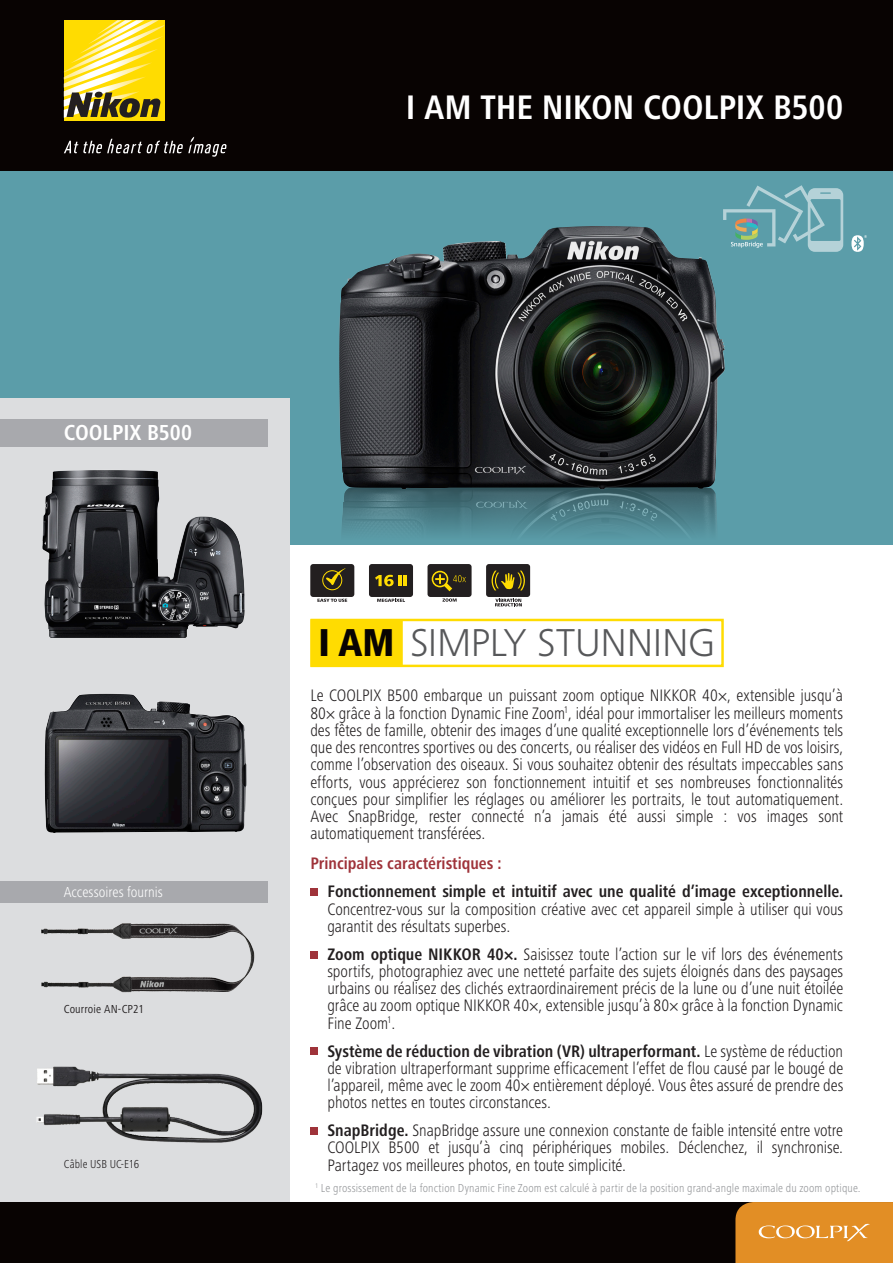
<style>
.page{position:relative;width:893px;height:1263px;background:#fff}
.page>*{position:absolute;margin:0;border:0;box-sizing:border-box;transform-origin:0 0}
.t1{font:300 40.35px "Frutiger Next LTW1 G";letter-spacing:-.01em;color:#57585a}
.t2{font:700 condensed 35.25px "Frutiger Next LTW1 G";letter-spacing:-.005em;color:#fff}
.t3{font:700 condensed 22.5px "Frutiger Next LTW1 G";color:#fff}
.COPY{font:300 condensed 17.25px/17.2px "Frutiger Next LTW1 G";letter-spacing:-.005em;color:#231f20;text-align:justify}
.COPY-2{font:700 condensed 17.25px "Frutiger Next LTW1 G";color:#9f333a}
.t4{font:300 condensed 15px "Frutiger Next LTW1 G";color:#fff}
.SPECIFICATIONS_left{font:300 condensed 12px "Frutiger Next LTW1 G";letter-spacing:.01em;color:#939598}
.t5{font:condensed 12px "Frutiger Next LTW1 G";letter-spacing:.01em;color:#231f20}
.SPECIFICATIONS_right{font:300 condensed 12px "Frutiger Next LTW1 G";letter-spacing:.005em;color:#231f20}
.s1{font-weight:800;font-stretch:condensed;color:#080302}
.s2{font-weight:700}
</style>
<div class="page">
<div style="left:0;top:170px;width:893px;height:374px;background:#5b9da9"></div>
<div style="left:0;top:398px;width:289px;height:804px;background:#dcdddf"></div>
<div style="left:0;top:0;width:893px;height:170px;background:#080302"></div>
<div style="left:0;top:1202px;width:893px;height:61px;background:#080302"></div>
<svg style="left:735px;top:1202px;width:158px;height:61px;background:#e0902c"></svg>
<div style="left:64px;top:20px;width:100px;height:101px;background:#ffdc01"></div>
<svg style="left:64px;top:20px;width:100px;height:98px"></svg>
<svg style="left:64px;top:137px;width:162px;height:20px"></svg>
<div style="left:310px;top:564px;width:44px;height:33px;background:#231f20;border-radius:3px"></div>
<div style="left:322px;top:570px;width:20px;height:20px;border:1px solid #ffdc01;border-radius:50%"></div>
<svg style="left:326px;top:568px;width:19px;height:17px"></svg>
<svg style="left:317px;top:599px;width:30px;height:3px"></svg>
<div style="left:369px;top:564px;width:44px;height:33px;background:#231f20;border-radius:3px"></div>
<svg style="left:375px;top:575px;width:32px;height:11px"></svg>
<svg style="left:377px;top:599px;width:28px;height:3px"></svg>
<div style="left:427px;top:564px;width:45px;height:33px;background:#231f20;border-radius:3px"></div>
<svg style="left:442px;top:598px;width:15px;height:4px"></svg>
<svg style="left:432px;top:571px;width:34px;height:20px"></svg>
<div style="left:486px;top:564px;width:44px;height:33px;background:#231f20;border-radius:3px"></div>
<svg style="left:492px;top:571px;width:33px;height:19px"></svg>
<svg style="left:495px;top:599px;width:27px;height:7px"></svg>
<div style="left:310px;top:888px;width:8px;height:8px;background:#9f333a"></div>
<div style="left:310px;top:951px;width:8px;height:7px;background:#9f333a"></div>
<div style="left:310px;top:1048px;width:8px;height:7px;background:#9f333a"></div>
<div style="left:310px;top:1127px;width:8px;height:8px;background:#9f333a"></div>
<div style="left:0;top:420px;width:268px;height:27px;background:#a8a9ad"></div>
<div style="left:0;top:881px;width:268px;height:21px;background:#a8a9ad"></div>
<img style="left:45px;top:694px;width:201px;height:139px">
<img style="left:42px;top:470px;width:203px;height:168px">
<img style="left:36px;top:1066px;width:227px;height:77px">
<svg style="left:851px;top:235px;width:16px;height:17px"></svg>
<svg style="left:723px;top:185px;width:120px;height:67px"></svg>
<img style="left:342px;top:489px;width:375px;height:45px">
<img style="left:339px;top:226px;width:378px;height:263px">
<img style="left:41px;top:923px;width:214px;height:70px">
<div style="left:310px;top:619px;width:414px;height:48px;border:2px solid #ffdc01"></div>
<div style="left:310px;top:619px;width:93px;height:48px;background:#ffdc01;border:1px solid #ffdc01"></div>
<p class="t2" style="left:406px;top:87px;width:439px">I AM THE NIKON COOLPIX B500</p>
<p class="t3" style="left:64px;top:420px;width:130px">COOLPIX B500</p>
<p class="t4" style="left:64px;top:883px;width:101px">Accessoires fournis</p>
<p class="t5" style="left:64px;top:1002px;width:82px">Courroie AN-CP21</p>
<p class="SPECIFICATIONS_right" style="left:64px;top:1157px;width:77px">Câble USB UC-E16</p>
<p class="t1" style="left:318px;top:620px;width:398px"><span class="s1">I AM</span> SIMPLY STUNNING</p>
<p class="COPY" style="left:310px;top:687px;width:534px">Le COOLPIX B500 embarque un puissant zoom optique NIKKOR 40×, extensible jusqu’à 80× grâce à la fonction Dynamic Fine Zoom<sup>1</sup>, idéal pour immortaliser les meilleurs moments des fêtes de famille, obtenir des images d’une qualité exceptionnelle lors d’événements tels que des rencontres sportives ou des concerts, ou réaliser des vidéos en Full HD de vos loisirs, comme l’observation des oiseaux. Si vous souhaitez obtenir des résultats impeccables sans efforts, vous apprécierez son fonctionnement intuitif et ses nombreuses fonctionnalités conçues pour simplifier les réglages ou améliorer les portraits, le tout automatiquement.<br>Avec SnapBridge, rester connecté n’a jamais été aussi simple : vos images sont automatiquement transférées.</p>
<p class="COPY-2" style="left:310px;top:854px;width:193px">Principales caractéristiques :</p>
<p class="COPY" style="left:327px;top:883px;width:517px"><span class="s2">Fonctionnement simple et intuitif avec une qualité d’image exceptionnelle.<br></span>Concentrez-vous sur la composition créative avec cet appareil simple à utiliser qui vous garantit des résultats superbes.</p>
<p class="COPY" style="left:327px;top:945px;width:517px"><span class="s2">Zoom optique NIKKOR 40×.</span> Saisissez toute l’action sur le vif lors des événements sportifs, photographiez avec une netteté parfaite des sujets éloignés dans des paysages urbains ou réalisez des clichés extraordinairement précis de la lune ou d’une nuit étoilée grâce au zoom optique NIKKOR 40×, extensible jusqu’à 80× grâce à la fonction Dynamic Fine Zoom<sup>1</sup>.</p>
<p class="COPY" style="left:327px;top:1042px;width:517px"><span class="s2">Système de réduction de vibration (VR) ultraperformant.</span> Le système de réduction de vibration ultraperformant supprime efficacement l’effet de flou causé par le bougé de l’appareil, même avec le zoom 40× entièrement déployé. Vous êtes assuré de prendre des photos nettes en toutes circonstances.</p>
<p class="COPY" style="left:327px;top:1122px;width:517px"><span class="s2">SnapBridge.</span> SnapBridge assure une connexion constante de faible intensité entre votre COOLPIX B500 et jusqu’à cinq périphériques mobiles. Déclenchez, il synchronise.<br>Partagez vos meilleures photos, en toute simplicité.</p>
<p class="SPECIFICATIONS_left" style="left:315px;top:1181px;width:547px"><sup>1</sup> Le grossissement de la fonction Dynamic Fine Zoom est calculé à partir de la position grand-angle maximale du zoom optique.</p>
</div>
